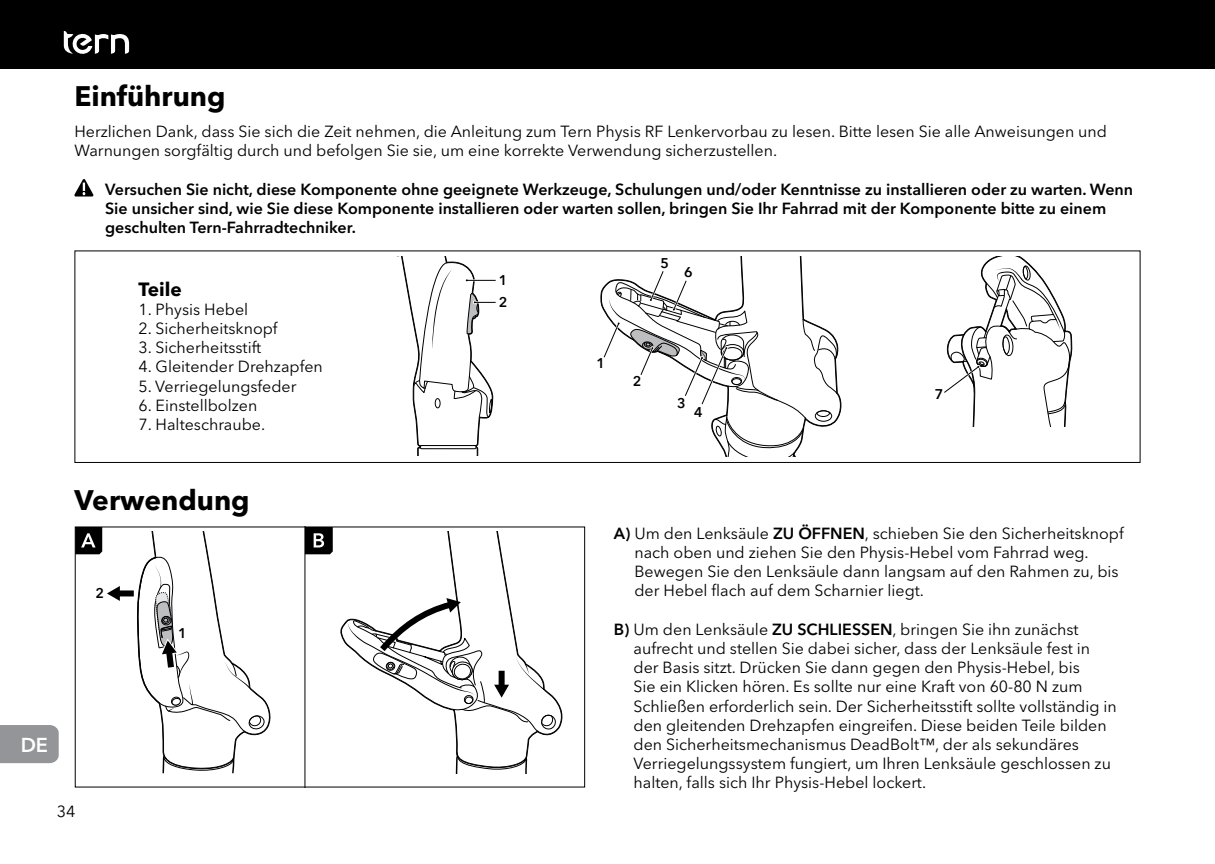
<style>
.page{position:relative;width:1215px;height:864px;background:#fff}
.page>*{position:absolute;margin:0;border:0;box-sizing:border-box;transform-origin:0 0}
.t1{font:700 28px "Avenir Next LT Pro";color:#000}
.t2{font:600 20px "Avenir Next LT Pro";color:#fff}
.t3{font:700 19px "Avenir Next LT Pro";color:#000}
.t4{font:16px/19.2px "Avenir Next LT Pro";color:#000}
.t5{font:600 16px/19.2px "Avenir Next LT Pro";color:#000}
.t6{font:600 14px/22px "Avenir Next LT Pro";color:#000}
.s1{font-weight:600}
</style>
<div class="page">
<div style="left:0;top:725px;width:59px;height:37px;background:#939598"></div>
<div style="left:1203px;top:0;width:12px;height:69px;background:#000"></div>
<div style="left:0;top:0;width:1203px;height:69px;background:#000"></div>
<svg style="left:64px;top:31px;width:65px;height:23px"></svg>
<svg style="left:74px;top:179px;width:20px;height:17px"></svg>
<svg style="left:944px;top:256px;width:129px;height:170px"></svg>
<svg style="left:397px;top:256px;width:99px;height:199px"></svg>
<svg style="left:601px;top:268px;width:237px;height:188px"></svg>
<hr style="left:304px;top:526px;width:1px;height:260px;background:#000">
<svg style="left:305px;top:528px;width:28px;height:26px"></svg>
<svg style="left:340px;top:531px;width:223px;height:231px"></svg>
<svg style="left:455px;top:751px;width:72px;height:22px"></svg>
<svg style="left:77px;top:528px;width:194px;height:246px"></svg>
<svg style="left:348px;top:597px;width:209px;height:135px"></svg>
<h1 class="t1" style="left:74px;top:79px;width:153px">Einführung</h1>
<p class="t4" style="left:74px;top:121px;width:1034px">Herzlichen Dank, dass Sie sich die Zeit nehmen, die Anleitung zum Tern Physis RF Lenkervorbau zu lesen. Bitte lesen Sie alle Anweisungen und<br>Warnungen sorgfältig durch und befolgen Sie sie, um eine korrekte Verwendung sicherzustellen.</p>
<p class="t5" style="left:105px;top:179px;width:1029px">Versuchen Sie nicht, diese Komponente ohne geeignete Werkzeuge, Schulungen und/oder Kenntnisse zu installieren oder zu warten. Wenn<br>Sie unsicher sind, wie Sie diese Komponente installieren oder warten sollen, bringen Sie Ihr Fahrrad mit der Komponente bitte zu einem geschulten Tern-Fahrradtechniker.</p>
<p class="t3" style="left:139px;top:277px;width:45px">Teile</p>
<p class="t4" style="left:139px;top:299px;width:111px">1. Physis Hebel</p>
<p class="t4" style="left:139px;top:318px;width:140px">2. Sicherheitsknopf</p>
<p class="t4" style="left:139px;top:338px;width:124px">3. Sicherheitsstift</p>
<p class="t4" style="left:139px;top:357px;width:186px">4. Gleitender Drehzapfen</p>
<p class="t4" style="left:139px;top:376px;width:159px">5. Verriegelungsfeder</p>
<p class="t4" style="left:139px;top:395px;width:120px">6. Einstellbolzen</p>
<p class="t4" style="left:139px;top:414px;width:128px">7. Halteschraube.</p>
<p class="t6" style="left:499px;top:269px;width:10px">1<br>2</p>
<p class="t6" style="left:660px;top:252px;width:10px">5</p>
<p class="t6" style="left:684px;top:261px;width:10px">6</p>
<p class="t6" style="left:596px;top:352px;width:10px">1</p>
<p class="t6" style="left:633px;top:370px;width:10px">2</p>
<p class="t6" style="left:677px;top:391px;width:10px">3</p>
<p class="t6" style="left:694px;top:400px;width:10px">4</p>
<p class="t6" style="left:934px;top:383px;width:10px">7</p>
<h1 class="t1" style="left:74px;top:482px;width:177px">Verwendung</h1>
<p class="t6" style="left:96px;top:582px;width:10px">2</p>
<p class="t6" style="left:178px;top:622px;width:10px">1</p>
<p class="t2" style="left:21px;top:732px;width:29px">DE</p>
<p class="t4" style="left:57px;top:801px;width:20px">34</p>
<p class="t4" style="left:634px;top:523px;width:491px;text-indent:-21px"><span class="s1">A)</span> Um den Lenksäule <span class="s1">ZU ÖFFNEN</span>, schieben Sie den Sicherheitsknopf nach oben und ziehen Sie den Physis-Hebel vom Fahrrad weg.<br>Bewegen Sie den Lenksäule dann langsam auf den Rahmen zu, bis der Hebel flach auf dem Scharnier liegt.</p>
<p class="t4" style="left:633px;top:619px;width:485px;text-indent:-20px"><span class="s1">B)</span> Um den Lenksäule <span class="s1">ZU SCHLIESSEN</span>, bringen Sie ihn zunächst aufrecht und stellen Sie dabei sicher, dass der Lenksäule fest in der Basis sitzt. Drücken Sie dann gegen den Physis-Hebel, bis<br>Sie ein Klicken hören. Es sollte nur eine Kraft von 60-80 N zum Schließen erforderlich sein. Der Sicherheitsstift sollte vollständig in den gleitenden Drehzapfen eingreifen. Diese beiden Teile bilden den Sicherheitsmechanismus DeadBolt™, der als sekundäres Verriegelungssystem fungiert, um Ihren Lenksäule geschlossen zu halten, falls sich Ihr Physis-Hebel lockert.</p>
</div>
